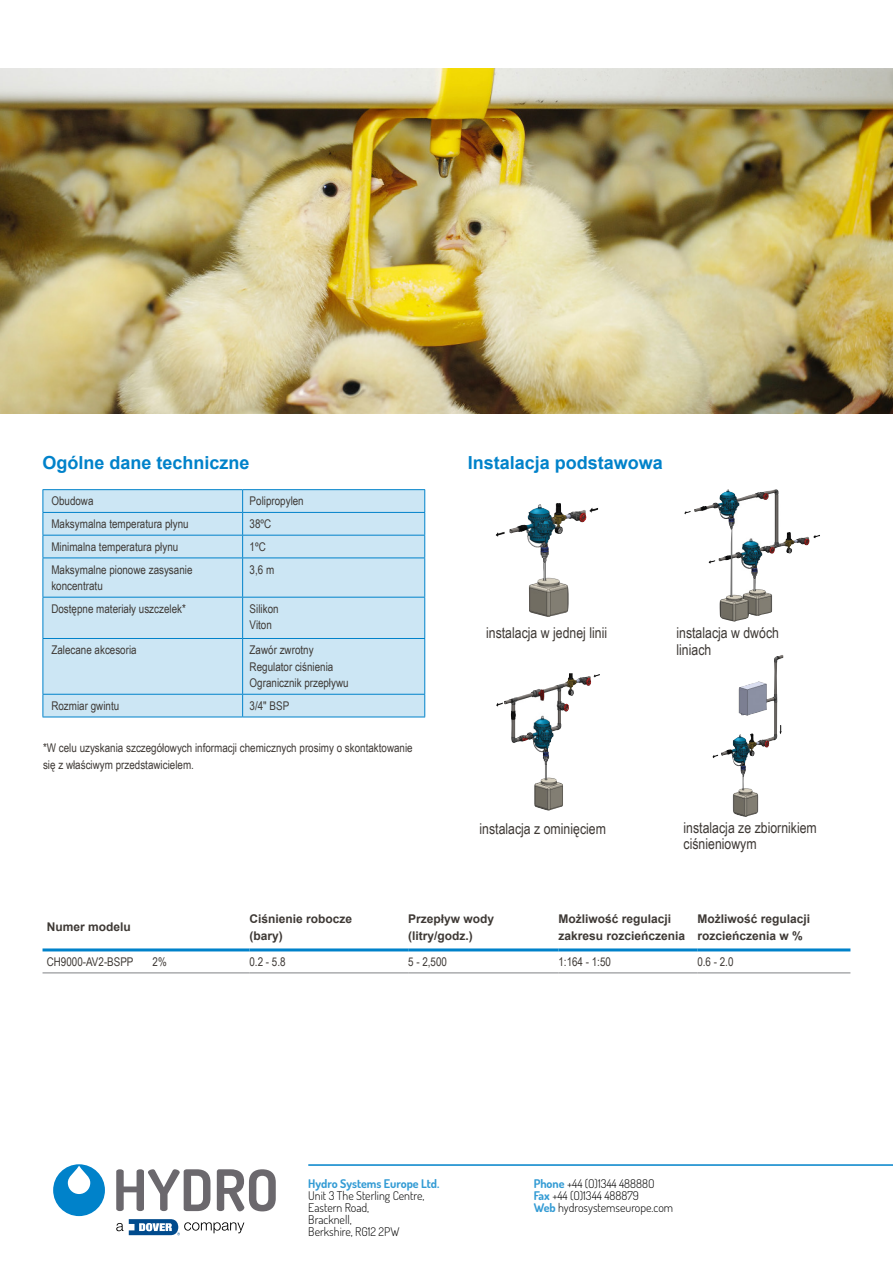
<style>
.page{position:relative;width:893px;height:1263px;background:#fff}
.page>*{position:absolute;margin:0;border:0;box-sizing:border-box;transform-origin:0 0}
.Sub_Heading_Blue_Pol{font:700 18px "Arial";color:#0082ca}
.Body_Black_Polish{font:15px/16.5px "Arial Narrow";color:#3e3935}
.Table_Content_Polish{font:12px/16.5px "Arial Narrow";color:#3e3935}
.Table_Header_Polish{font:700 12px/16.5px "Arial";color:#3e3935}
.t1{font:300 12px/12px "Dosis";color:#000}
.t2{font:700 12px "Dosis";color:#339bd4}
.s1{font-weight:700;color:#339bd4}
</style>
<div class="page">
<svg style="left:116px;top:1169px;width:94px;height:42px"></svg>
<svg style="left:217px;top:1169px;width:59px;height:42px"></svg>
<svg style="left:116px;top:1219px;width:128px;height:16px"></svg>
<div style="left:53px;top:1164px;width:52px;height:52px;background:#0082ca;border-radius:50%"></div>
<svg style="left:68px;top:1166px;width:22px;height:28px"></svg>
<hr style="left:308px;top:1164px;width:585px;height:2px;background:#0082ca">
<img style="left:0;top:68px;width:893px;height:346px">
<hr style="left:43px;top:972px;width:206px;height:1px;background:#808285">
<hr style="left:249px;top:972px;width:159px;height:1px;background:#808285">
<hr style="left:408px;top:972px;width:150px;height:1px;background:#808285">
<hr style="left:558px;top:972px;width:139px;height:1px;background:#808285">
<hr style="left:697px;top:972px;width:153px;height:1px;background:#808285">
<hr style="left:43px;top:948px;width:206px;height:3px;background:#0082ca">
<hr style="left:249px;top:948px;width:159px;height:3px;background:#0082ca">
<hr style="left:408px;top:948px;width:150px;height:3px;background:#0082ca">
<hr style="left:558px;top:948px;width:139px;height:3px;background:#0082ca">
<hr style="left:697px;top:948px;width:153px;height:3px;background:#0082ca">
<img style="left:509px;top:503px;width:61px;height:114px">
<img style="left:694px;top:489px;width:116px;height:133px">
<img style="left:504px;top:677px;width:65px;height:133px">
<img style="left:721px;top:655px;width:63px;height:162px">
<div style="left:44px;top:490px;width:380px;height:227px;background:#cce6f4"></div>
<svg style="left:43px;top:490px;width:1px;height:67px"></svg>
<hr style="left:43px;top:558px;width:1px;height:39px;background:#0082ca">
<hr style="left:43px;top:597px;width:1px;height:41px;background:#0082ca">
<hr style="left:43px;top:639px;width:1px;height:55px;background:#0082ca">
<svg style="left:43px;top:695px;width:1px;height:22px"></svg>
<hr style="left:43px;top:489px;width:200px;height:1px;background:#0082ca">
<hr style="left:43px;top:512px;width:200px;height:1px;background:#0082ca">
<hr style="left:43px;top:535px;width:200px;height:1px;background:#0082ca">
<hr style="left:43px;top:557px;width:200px;height:1px;background:#0082ca">
<hr style="left:43px;top:597px;width:200px;height:1px;background:#0082ca">
<hr style="left:43px;top:638px;width:200px;height:1px;background:#0082ca">
<hr style="left:43px;top:694px;width:200px;height:1px;background:#0082ca">
<hr style="left:43px;top:717px;width:200px;height:1px;background:#0082ca">
<svg style="left:242px;top:490px;width:1px;height:67px"></svg>
<hr style="left:242px;top:558px;width:1px;height:39px;background:#0082ca">
<hr style="left:242px;top:597px;width:1px;height:41px;background:#0082ca">
<hr style="left:242px;top:639px;width:1px;height:55px;background:#0082ca">
<svg style="left:242px;top:695px;width:1px;height:22px"></svg>
<hr style="left:243px;top:489px;width:182px;height:1px;background:#0082ca">
<svg style="left:424px;top:490px;width:1px;height:67px"></svg>
<hr style="left:424px;top:558px;width:1px;height:39px;background:#0082ca">
<hr style="left:424px;top:597px;width:1px;height:41px;background:#0082ca">
<hr style="left:424px;top:639px;width:1px;height:55px;background:#0082ca">
<svg style="left:424px;top:695px;width:1px;height:22px"></svg>
<hr style="left:243px;top:512px;width:182px;height:1px;background:#0082ca">
<hr style="left:243px;top:535px;width:182px;height:1px;background:#0082ca">
<hr style="left:243px;top:557px;width:182px;height:1px;background:#0082ca">
<hr style="left:243px;top:597px;width:182px;height:1px;background:#0082ca">
<hr style="left:243px;top:638px;width:182px;height:1px;background:#0082ca">
<hr style="left:243px;top:694px;width:182px;height:1px;background:#0082ca">
<hr style="left:243px;top:717px;width:182px;height:1px;background:#0082ca">
<p class="Sub_Heading_Blue_Pol" style="left:43px;top:451px;width:209px">Ogólne dane techniczne</p>
<p class="Sub_Heading_Blue_Pol" style="left:468px;top:451px;width:197px">Instalacja podstawowa</p>
<p class="Table_Content_Polish" style="left:51px;top:492px;width:44px">Obudowa</p>
<p class="Table_Content_Polish" style="left:250px;top:492px;width:56px">Polipropylen</p>
<p class="Table_Content_Polish" style="left:51px;top:515px;width:139px">Maksymalna temperatura płynu</p>
<p class="Table_Content_Polish" style="left:250px;top:515px;width:23px">38ºC</p>
<p class="Table_Content_Polish" style="left:51px;top:538px;width:128px">Minimalna temperatura płynu</p>
<p class="Table_Content_Polish" style="left:250px;top:538px;width:18px">1ºC</p>
<p class="Table_Content_Polish" style="left:51px;top:561px;width:143px">Maksymalne pionowe zasysanie koncentratu</p>
<p class="Table_Content_Polish" style="left:250px;top:561px;width:26px">3,6 m</p>
<p class="Table_Content_Polish" style="left:51px;top:600px;width:136px">Dostępne materiały uszczelek*</p>
<p class="Table_Content_Polish" style="left:250px;top:600px;width:30px">Silikon</p>
<p class="Table_Content_Polish" style="left:250px;top:616px;width:24px">Viton</p>
<p class="Table_Content_Polish" style="left:51px;top:641px;width:87px">Zalecane akcesoria</p>
<p class="Table_Content_Polish" style="left:250px;top:641px;width:65px">Zawór zwrotny</p>
<p class="Table_Content_Polish" style="left:250px;top:658px;width:85px">Regulator ciśnienia</p>
<p class="Table_Content_Polish" style="left:250px;top:674px;width:100px">Ogranicznik przepływu</p>
<p class="Table_Content_Polish" style="left:51px;top:697px;width:69px">Rozmiar gwintu</p>
<p class="Table_Content_Polish" style="left:250px;top:697px;width:41px">3/4" BSP</p>
<p class="Table_Content_Polish" style="left:43px;top:739px;width:371px">*W celu uzyskania szczegółowych informacji chemicznych prosimy o skontaktowanie się z właściwym przedstawicielem.</p>
<p class="Body_Black_Polish" style="left:486px;top:624px;width:122px">instalacja w jednej linii</p>
<p class="Body_Black_Polish" style="left:676px;top:624px;width:104px">instalacja w dwóch liniach</p>
<p class="Table_Header_Polish" style="left:47px;top:919px;width:86px">Numer modelu</p>
<p class="Table_Header_Polish" style="left:249px;top:911px;width:104px">Ciśnienie robocze</p>
<p class="Table_Header_Polish" style="left:249px;top:928px;width:35px">(bary)</p>
<p class="Body_Black_Polish" style="left:479px;top:819px;width:128px">instalacja z ominięciem</p>
<p class="Body_Black_Polish" style="left:684px;top:818px;width:135px">instalacja ze zbiornikiem ciśnieniowym</p>
<p class="Table_Header_Polish" style="left:408px;top:911px;width:88px">Przepływ wody</p>
<p class="Table_Header_Polish" style="left:408px;top:928px;width:66px">(litry/godz.)</p>
<p class="Table_Header_Polish" style="left:558px;top:911px;width:128px">Możliwość regulacji zakresu rozcieńczenia</p>
<p class="Table_Header_Polish" style="left:697px;top:911px;width:114px">Możliwość regulacji rozcieńczenia w %</p>
<p class="Table_Content_Polish" style="left:47px;top:953px;width:88px">CH9000-AV2-BSPP</p>
<p class="Table_Content_Polish" style="left:153px;top:953px;width:16px">2%</p>
<p class="Table_Content_Polish" style="left:249px;top:953px;width:38px">0.2 - 5.8</p>
<p class="Table_Content_Polish" style="left:408px;top:953px;width:40px">5 - 2,500</p>
<p class="Table_Content_Polish" style="left:558px;top:953px;width:54px">1:164 - 1:50</p>
<p class="Table_Content_Polish" style="left:697px;top:953px;width:38px">0.6 - 2.0</p>
<p class="t2" style="left:308px;top:1176px;width:133px">Hydro Systems Europe Ltd.</p>
<p class="t1" style="left:308px;top:1189px;width:118px">Unit 3 The Sterling Centre,<br>Eastern Road,<br>Bracknell,<br>Berkshire, RG12 2PW</p>
<p class="t1" style="left:534px;top:1177px;width:141px"><span class="s1">Phone</span> +44 (O)1344 48888O<br><span class="s1">Fax</span> +44 (O)1344 488879<br><span class="s1">Web</span> hydrosystemseurope.com</p>
</div>
